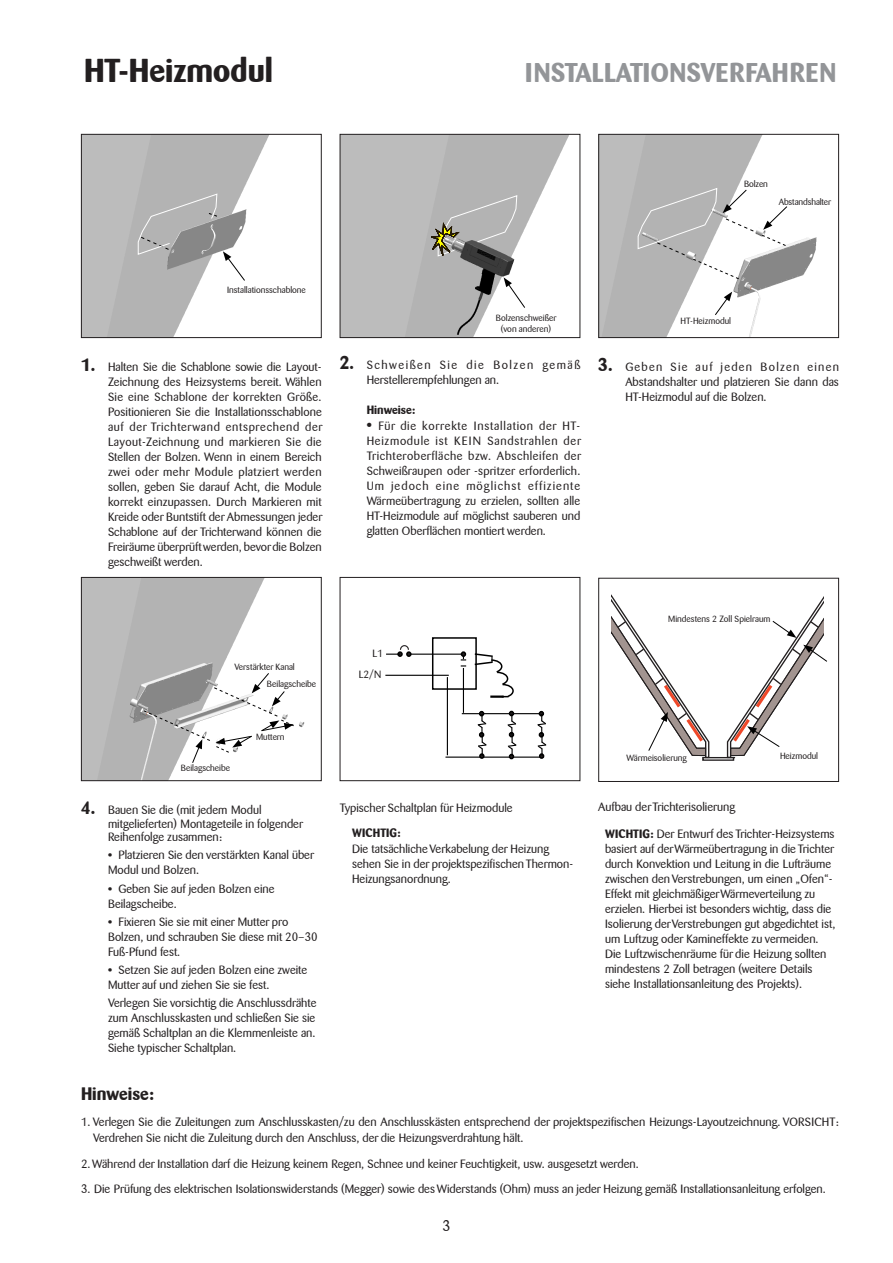
<style>
.page{position:relative;width:893px;height:1263px;background:#fff}
.page>*{position:absolute;margin:0;border:0;box-sizing:border-box;transform-origin:0 0}
.t1{font:700 33px "Barmeno";color:#231f20}
.t2{font:700 27px "Barmeno";letter-spacing:.02em;color:#939598}
.Body_Head{font:700 18px "Barmeno";color:#231f20}
.Steps{font:15px "Barmeno";color:#231f20}
.Steps-2{font:12px/15px "Barmeno";color:#231f20}
.Indented_Body_Text{font:12px/16.5px "Barmeno";color:#231f20}
.Steps-3{font:700 12px "Barmeno";color:#231f20}
.Steps-4{font:700 12px "Barmeno";letter-spacing:.02em;color:#231f20}
.t3{font:10.5px "Barmeno";color:#231f20}
.Steps-5{font:9px/10.5px "Barmeno";color:#231f20;text-align:center}
.s1{font-weight:700;font-size:18px}
.s2{font-weight:700;font-size:15px}
.s3{font-weight:700}
</style>
<div class="page">
<div style="left:598px;top:578px;width:241px;height:204px;border:1px solid #231f20"></div>
<img style="left:342px;top:136px;width:227px;height:200px">
<div style="left:340px;top:134px;width:240px;height:204px;border:1px solid #231f20"></div>
<img style="left:83px;top:136px;width:186px;height:200px">
<div style="left:81px;top:134px;width:241px;height:204px;border:1px solid #231f20"></div>
<svg style="left:430px;top:195px;width:87px;height:63px"></svg>
<img style="left:600px;top:136px;width:217px;height:200px">
<div style="left:598px;top:134px;width:241px;height:204px;border:1px solid #231f20"></div>
<svg style="left:638px;top:188px;width:116px;height:92px"></svg>
<svg style="left:761px;top:206px;width:27px;height:40px"></svg>
<svg style="left:714px;top:292px;width:18px;height:24px"></svg>
<svg style="left:504px;top:277px;width:22px;height:32px"></svg>
<svg style="left:138px;top:194px;width:108px;height:87px"></svg>
<img style="left:83px;top:579px;width:222px;height:200px">
<div style="left:81px;top:577px;width:241px;height:204px;border:1px solid #231f20"></div>
<svg style="left:143px;top:672px;width:152px;height:92px"></svg>
<div style="left:340px;top:577px;width:240px;height:204px;border:1px solid #231f20"></div>
<div style="left:432px;top:637px;width:45px;height:53px;border:2px solid #000"></div>
<hr style="left:385px;top:675px;width:64px;height:1px;background:#000">
<hr style="left:408px;top:654px;width:57px;height:1px;background:#000">
<hr style="left:445px;top:756px;width:99px;height:2px;background:#000">
<hr style="left:462px;top:713px;width:81px;height:1px;background:#000">
<hr style="left:447px;top:677px;width:1px;height:78px;background:#000">
<hr style="left:463px;top:668px;width:1px;height:45px;background:#000">
<svg style="left:461px;top:651px;width:5px;height:15px"></svg>
<svg style="left:386px;top:645px;width:26px;height:12px"></svg>
<svg style="left:476px;top:711px;width:12px;height:48px"></svg>
<svg style="left:506px;top:711px;width:11px;height:48px"></svg>
<svg style="left:536px;top:711px;width:11px;height:48px"></svg>
<div style="left:702px;top:757px;width:32px;height:4px;border:1px solid #231f20"></div>
<svg style="left:612px;top:595px;width:98px;height:164px"></svg>
<svg style="left:473px;top:652px;width:41px;height:46px"></svg>
<hr style="left:490px;top:695px;width:14px;height:3px;background:#000">
<svg style="left:726px;top:596px;width:101px;height:163px"></svg>
<p class="t1" style="left:84px;top:50px;width:191px">HT-Heizmodul</p>
<p class="t2" style="left:525px;top:56px;width:313px">INSTALLATIONSVERFAHREN</p>
<p class="Steps-5" style="left:744px;top:178px;width:25px">Bolzen</p>
<p class="Steps-5" style="left:779px;top:197px;width:54px">Abstandshalter</p>
<p class="Steps-5" style="left:227px;top:285px;width:80px">Installationsschablone</p>
<p class="Steps-5" style="left:496px;top:313px;width:62px">Bolzenschweißer (von anderen)</p>
<p class="Steps-2" style="left:108px;top:359px;width:216px;text-align:justify;text-indent:-27px"><span class="s1">1.</span> Halten Sie die Schablone sowie die Layout-Zeichnung des Heizsystems bereit. Wählen Sie eine Schablone der korrekten Größe.<br>Positionieren Sie die Installationsschablone auf der Trichterwand entsprechend der Layout-Zeichnung und markieren Sie die Stellen der Bolzen. Wenn in einem Bereich zwei oder mehr Module platziert werden sollen, geben Sie darauf Acht, die Module korrekt einzupassen. Durch Markieren mit Kreide oder Buntstift der Abmessungen jeder Schablone auf der Trichterwand können die Freiräume überprüftwerden, bevordie Bolzen geschweißt werden.</p>
<p class="Steps-2" style="left:367px;top:357px;width:215px;text-indent:-27px"><span class="s1">2.</span> Schweißen Sie die Bolzen gemäß<br>Herstellerempfehlungen an.</p>
<p class="Steps-3" style="left:367px;top:402px;width:50px">Hinweise:</p>
<p class="Steps-2" style="left:367px;top:419px;width:216px;text-align:justify"><span class="s2">•</span> Für die korrekte Installation der HT-Heizmodule ist KEIN Sandstrahlen der Trichteroberfläche bzw. Abschleifen der Schweißraupen oder -spritzer erforderlich.<br>Um jedoch eine möglichst effiziente Wärmeübertragung zu erzielen, sollten alle HT-Heizmodule auf möglichst sauberen und glatten Oberflächen montiert werden.</p>
<p class="Steps-5" style="left:681px;top:315px;width:52px">HT-Heizmodul</p>
<p class="Steps-2" style="left:625px;top:359px;width:215px;text-align:justify;text-indent:-27px"><span class="s1">3.</span> Geben Sie auf jeden Bolzen einen Abstandshalter und platzieren Sie dann das HT-Heizmodul auf die Bolzen.</p>
<p class="Steps-5" style="left:234px;top:662px;width:62px">Verstärkter Kanal</p>
<p class="Steps-5" style="left:267px;top:679px;width:51px">Beilagscheibe</p>
<p class="Steps-5" style="left:181px;top:763px;width:51px">Beilagscheibe</p>
<p class="Steps-5" style="left:256px;top:731px;width:30px">Muttern</p>
<p class="Steps-2" style="left:108px;top:803px;width:196px;line-height:13.5px;text-indent:-27px"><span class="s1">4.</span> Bauen Sie die (mit jedem Modul mitgelieferten) Montageteile in folgender<br>Reihenfolge zusammen:</p>
<p class="Steps-2" style="left:108px;top:848px;width:207px"><span class="s3">•</span> Platzieren Sie den verstärkten Kanal über<br>Modul und Bolzen.</p>
<p class="Steps-2" style="left:108px;top:881px;width:168px"><span class="s3">•</span> Geben Sie auf jeden Bolzen eine<br>Beilagscheibe.</p>
<p class="Steps-2" style="left:108px;top:914px;width:211px"><span class="s3">•</span> Fixieren Sie sie mit einer Mutter pro<br>Bolzen, und schrauben Sie diese mit 20–30<br>Fuß-Pfund fest.</p>
<p class="Steps-2" style="left:108px;top:962px;width:201px"><span class="s3">•</span> Setzen Sie auf jeden Bolzen eine zweite<br>Mutter auf und ziehen Sie sie fest.</p>
<p class="Steps-2" style="left:108px;top:996px;width:210px;text-align:justify">Verlegen Sie vorsichtig die Anschlussdrähte zum Anschlusskasten und schließen Sie sie gemäß Schaltplan an die Klemmenleiste an.<br>Siehe typischer Schaltplan.</p>
<p class="t3" style="left:373px;top:647px;width:12px">L1</p>
<p class="t3" style="left:359px;top:669px;width:24px">L2/N</p>
<p class="Steps-2" style="left:340px;top:801px;width:175px">Typischer Schaltplan für Heizmodule</p>
<p class="Steps-4" style="left:352px;top:825px;width:50px">WICHTIG:</p>
<p class="Steps-2" style="left:352px;top:842px;width:223px">Die tatsächliche Verkabelung der Heizung sehen Sie in der projektspezifischen Thermon-<br>Heizungsanordnung.</p>
<p class="Steps-5" style="left:668px;top:614px;width:104px">Mindestens 2 Zoll Spielraum</p>
<p class="Steps-5" style="left:626px;top:752px;width:62px">Wärmeisolierung</p>
<p class="Steps-5" style="left:780px;top:751px;width:40px">Heizmodul</p>
<p class="Steps-2" style="left:598px;top:800px;width:138px">Aufbau derTrichterisolierung</p>
<p class="Steps-2" style="left:605px;top:827px;width:232px"><span class="s3">WICHTIG:</span> Der Entwurf des Trichter-Heizsystems basiert auf derWärmeübertragung in die Trichter durch Konvektion und Leitung in die Lufträume zwischen den Verstrebungen, um einen „Ofen“- Effekt mit gleichmäßigerWärmeverteilung zu erzielen. Hierbei ist besonders wichtig, dass die Isolierung derVerstrebungen gut abgedichtet ist, um Luftzug oder Kamineffekte zu vermeiden.<br>Die Luftzwischenräume für die Heizung sollten mindestens 2 Zoll betragen (weitere Details siehe Installationsanleitung des Projekts).</p>
<p class="Body_Head" style="left:81px;top:1083px;width:75px">Hinweise:</p>
<p class="Indented_Body_Text" style="left:93px;top:1113px;width:747px;text-indent:-12px">1. Verlegen Sie die Zuleitungen zum Anschlusskasten/zu den Anschlusskästen entsprechend der projektspezifischen Heizungs-Layoutzeichnung. VORSICHT:<br>Verdrehen Sie nicht die Zuleitung durch den Anschluss, der die Heizungsverdrahtung hält.</p>
<p class="Indented_Body_Text" style="left:81px;top:1155px;width:559px">2. Während der Installation darf die Heizung keinem Regen, Schnee und keiner Feuchtigkeit, usw. ausgesetzt werden.</p>
<p class="Indented_Body_Text" style="left:81px;top:1181px;width:746px">3. Die Prüfung des elektrischen Isolationswiderstands (Megger) sowie des Widerstands (Ohm) muss an jeder Heizung gemäß Installationsanleitung erfolgen.</p>
<p class="Steps" style="left:442px;top:1216px;width:10px">3</p>
</div>
